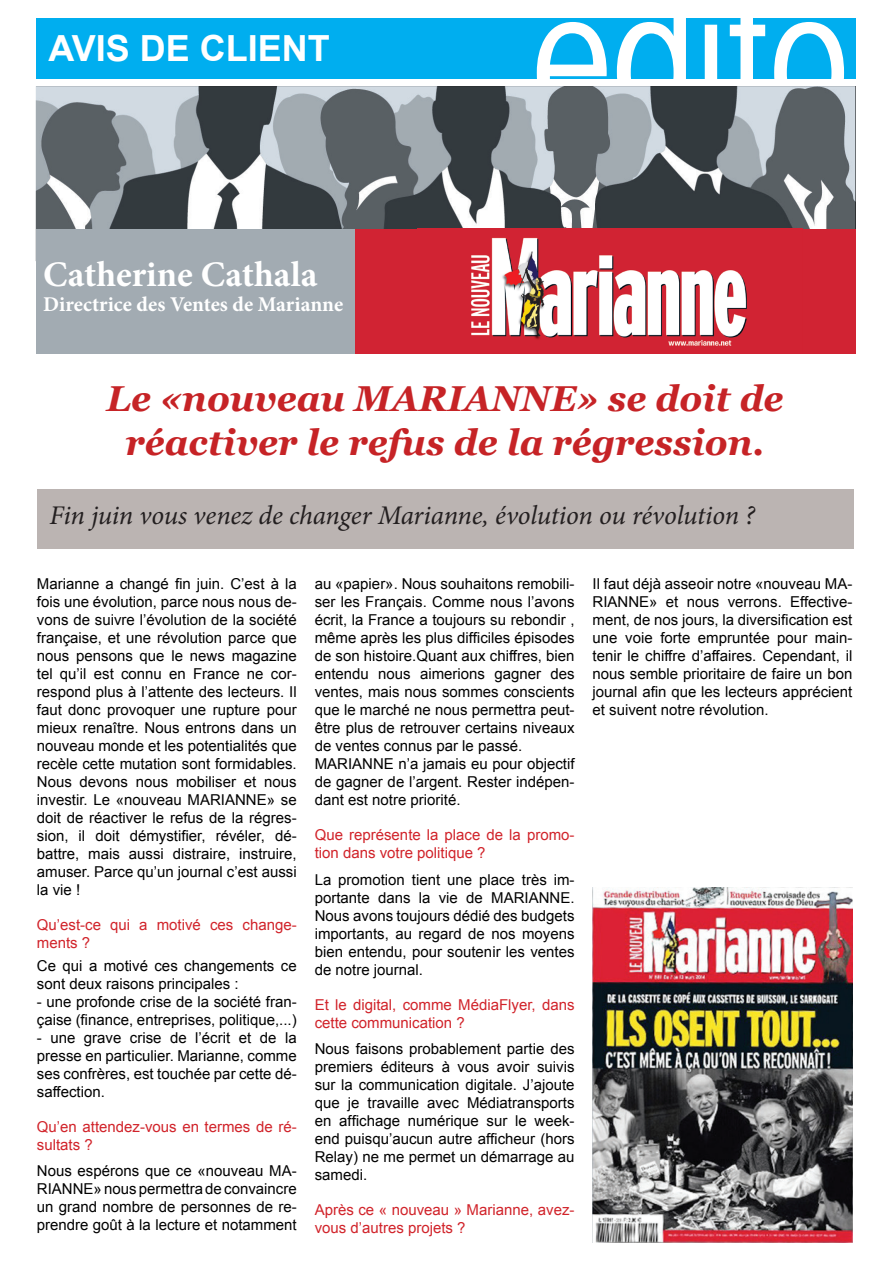
<style>
.page{position:relative;width:893px;height:1263px;background:#fff}
.page>*{position:absolute;margin:0;border:0;box-sizing:border-box;transform-origin:0 0}
.t1{font:180px "Helvetica CY Plain";color:#fff}
.t2{font:italic 700 36px/43.2px "Georgia";color:#c62326;text-align:center}
.t3{font:700 36px "Minion Pro";color:#fff}
.t4{font:700 36px "Arial";color:#fff}
.t5{font:italic 27px "Minion Pro";letter-spacing:-.01em;color:#231f20}
.t6{font:700 21px "Minion Pro";color:#fff}
.t7{font:15px/18px "Arial";color:#000;text-align:justify}
.t8{font:15px/18px "Arial";color:#d1232a}
</style>
<div class="page">
<div style="left:36px;top:18px;width:819px;height:60px;background:#00aeef"></div>
<img style="left:36px;top:86px;width:819px;height:143px">
<div style="left:36px;top:229px;width:816px;height:125px;background:#a2abb2"></div>
<div style="left:37px;top:489px;width:816px;height:60px;background:#bbb4b2"></div>
<div style="left:355px;top:229px;width:500px;height:125px;background:#d12333"></div>
<img style="left:470px;top:237px;width:277px;height:109px">
<img style="left:593px;top:888px;width:259px;height:355px">
<h2 class="t4" style="left:49px;top:25px;width:283px">AVIS DE CLIENT</h2>
<h2 class="t3" style="left:43px;top:249px;width:276px">Catherine Cathala</h2>
<h3 class="t6" style="left:43px;top:290px;width:302px">Directrice des Ventes de Marianne</h3>
<h1 class="t1" style="left:531px;top:-47px;width:322px">edito</h1>
<h2 class="t2" style="left:106px;top:376px;width:679px">Le «nouveau MARIANNE» se doit de réactiver le refus de la régression.</h2>
<h3 class="t5" style="left:50px;top:497px;width:707px">Fin juin vous venez de changer Marianne, évolution ou révolution ?</h3>
<p class="t7" style="left:37px;top:575px;width:261px">Marianne a changé fin juin. C’est à la fois une évolution, parce nous nous de&shy;vons de suivre l’évolution de la société française, et une révolution parce que nous pensons que le news magazine tel qu’il est connu en France ne cor&shy;respond plus à l’attente des lecteurs. Il faut donc provoquer une rupture pour mieux renaître. Nous entrons dans un nouveau monde et les potentialités que recèle cette mutation sont formidables.<br>Nous devons nous mobiliser et nous investir. Le «nouveau MARIANNE» se doit de réactiver le refus de la régres&shy;sion, il doit démystifier, révéler, dé&shy;battre, mais aussi distraire, instruire, amuser. Parce qu’un journal c’est aussi la vie !</p>
<p class="t8" style="left:37px;top:916px;width:261px">Qu’est-ce qui a motivé ces change&shy;ments ?</p>
<p class="t7" style="left:37px;top:956px;width:261px">Ce qui a motivé ces changements ce sont deux raisons principales :</p>
<p class="t7" style="left:37px;top:992px;width:261px">- une profonde crise de la société fran&shy;çaise (finance, entreprises, politique,...)</p>
<p class="t7" style="left:37px;top:1028px;width:261px">- une grave crise de l’écrit et de la presse en particulier. Marianne, comme ses confrères, est touchée par cette dé&shy;saffection.</p>
<p class="t8" style="left:37px;top:1117px;width:261px">Qu’en attendez-vous en termes de ré&shy;sultats ?</p>
<p class="t7" style="left:37px;top:1162px;width:261px">Nous espérons que ce «nouveau MA-RIANNE» nous permettra de convaincre un grand nombre de personnes de re&shy;prendre goût à la lecture et notamment</p>
<p class="t7" style="left:315px;top:575px;width:261px;text-align:left">au «papier». Nous souhaitons remobili&shy;ser les Français. Comme nous l’avons écrit, la France a toujours su rebondir , même après les plus difficiles épisodes de son histoire.Quant aux chiffres, bien entendu nous aimerions gagner des ventes, mais nous sommes conscients que le marché ne nous permettra peut&shy;être plus de retrouver certains niveaux de ventes connus par le passé.<br>MARIANNE n’a jamais eu pour objectif de gagner de l’argent. Rester indépen&shy;dant est notre priorité.</p>
<p class="t8" style="left:315px;top:826px;width:261px">Que représente la place de la promo&shy;tion dans votre politique ?</p>
<p class="t7" style="left:315px;top:871px;width:261px">La promotion tient une place très im&shy;portante dans la vie de MARIANNE.<br>Nous avons toujours dédié des budgets importants, au regard de nos moyens bien entendu, pour soutenir les ventes de notre journal.</p>
<p class="t8" style="left:315px;top:996px;width:261px">Et le digital, comme MédiaFlyer, dans cette communication ?</p>
<p class="t7" style="left:315px;top:1040px;width:261px">Nous faisons probablement partie des premiers éditeurs à vous avoir suivis sur la communication digitale. J’ajoute que je travaille avec Médiatransports en affichage numérique sur le week&shy;end puisqu’aucun autre afficheur (hors Relay) ne me permet un démarrage au samedi.</p>
<p class="t8" style="left:315px;top:1201px;width:261px">Après ce « nouveau » Marianne, avez&shy;vous d’autres projets ?</p>
<p class="t7" style="left:593px;top:575px;width:261px">Il faut déjà asseoir notre «nouveau MA-RIANNE» et nous verrons. Effective&shy;ment, de nos jours, la diversification est une voie forte empruntée pour main&shy;tenir le chiffre d’affaires. Cependant, il nous semble prioritaire de faire un bon journal afin que les lecteurs apprécient et suivent notre révolution.</p>
</div>
